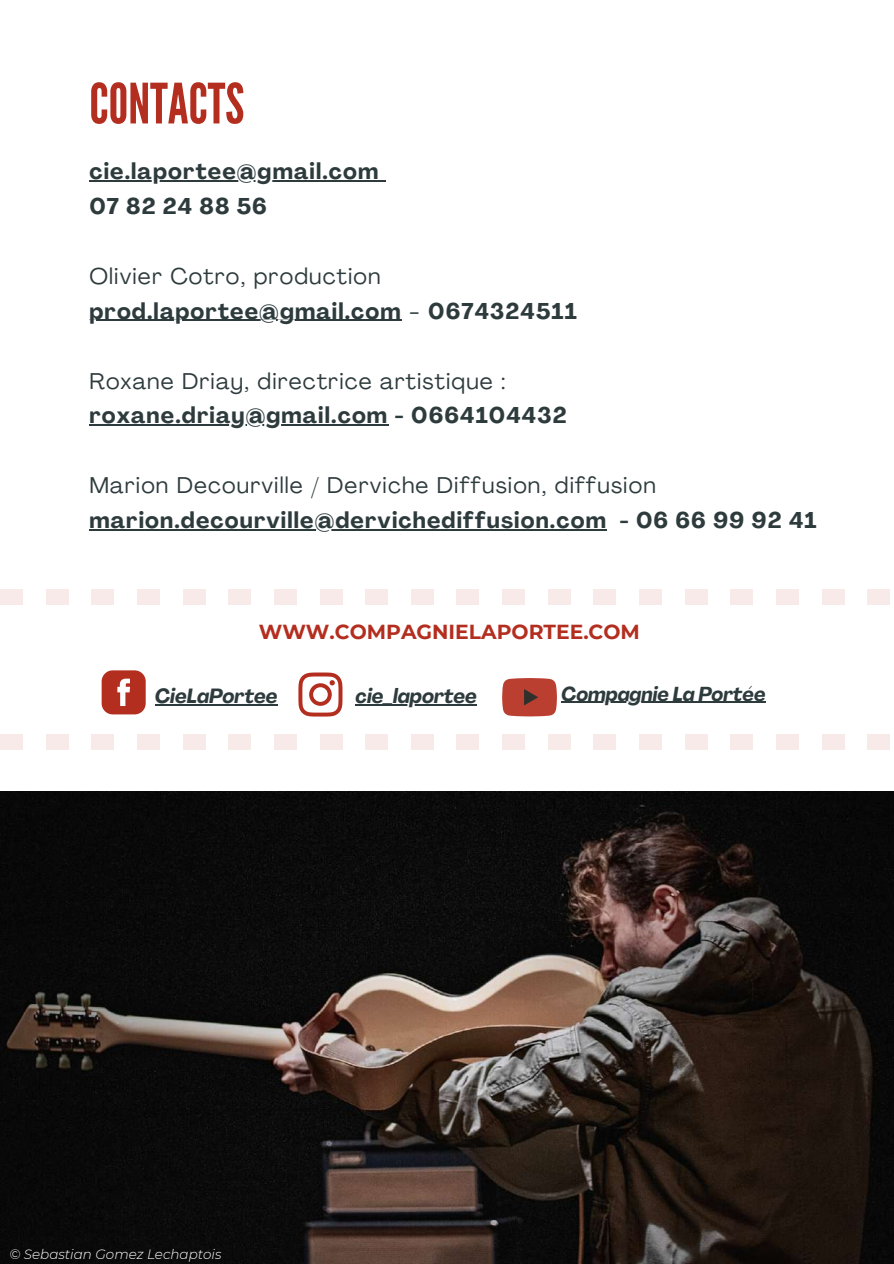
<style>
.page{position:relative;width:894px;height:1264px;background:#fff}
.page>*{position:absolute;margin:0;border:0;box-sizing:border-box;transform-origin:0 0}
.t1{font:55.5px "League Gothic";color:#b42e1f}
.t2{font:700 22.5px/34.8px "Agrandir";letter-spacing:.05em;color:#2e3b3d}
.t3{font:22.5px "Agrandir";letter-spacing:.05em;color:#2e3b3d}
.t4{font:700 20.25px "Montserrat";color:#b42e1f}
.t5{font:italic 700 20.25px "Agrandir";color:#2e3b3d}
.t6{font:italic 700 19.95px "Agrandir";color:#2e3b3d}
.t7{font:italic 300 13.5px "Montserrat";color:#fff}
.s1{font-weight:400}
</style>
<div class="page">
<svg style="left:502px;top:678px;width:54px;height:38px;background:#b5473a"></svg>
<hr style="left:561px;top:701px;width:204px;height:2px;background:#2e3b3d">
<svg style="left:298px;top:672px;width:44px;height:44px"></svg>
<hr style="left:355px;top:704px;width:122px;height:1px;background:#2e3b3d">
<svg style="left:102px;top:670px;width:43px;height:44px;background:#bf4e42"></svg>
<hr style="left:155px;top:704px;width:122px;height:1px;background:#2e3b3d">
<img style="left:0;top:791px;width:893px;height:472px">
<div style="left:867px;top:734px;width:22px;height:15px;background:#f7eae9"></div>
<div style="left:821px;top:734px;width:23px;height:15px;background:#f7eae9"></div>
<div style="left:775px;top:734px;width:23px;height:15px;background:#f7eae9"></div>
<div style="left:684px;top:734px;width:23px;height:15px;background:#f7eae9"></div>
<div style="left:639px;top:734px;width:22px;height:15px;background:#f7eae9"></div>
<div style="left:730px;top:734px;width:23px;height:15px;background:#f7eae9"></div>
<div style="left:593px;top:734px;width:23px;height:15px;background:#f7eae9"></div>
<div style="left:91px;top:734px;width:23px;height:15px;background:#f7eae9"></div>
<div style="left:137px;top:734px;width:23px;height:15px;background:#f7eae9"></div>
<div style="left:183px;top:734px;width:22px;height:15px;background:#f7eae9"></div>
<div style="left:46px;top:734px;width:23px;height:15px;background:#f7eae9"></div>
<div style="left:0;top:734px;width:23px;height:15px;background:#f7eae9"></div>
<div style="left:274px;top:734px;width:23px;height:15px;background:#f7eae9"></div>
<div style="left:411px;top:734px;width:22px;height:15px;background:#f7eae9"></div>
<div style="left:456px;top:734px;width:23px;height:15px;background:#f7eae9"></div>
<div style="left:502px;top:734px;width:23px;height:15px;background:#f7eae9"></div>
<div style="left:319px;top:734px;width:23px;height:15px;background:#f7eae9"></div>
<div style="left:547px;top:734px;width:23px;height:15px;background:#f7eae9"></div>
<div style="left:365px;top:734px;width:23px;height:15px;background:#f7eae9"></div>
<div style="left:228px;top:734px;width:23px;height:15px;background:#f7eae9"></div>
<div style="left:867px;top:589px;width:22px;height:15px;background:#f7eae9"></div>
<div style="left:821px;top:589px;width:23px;height:15px;background:#f7eae9"></div>
<div style="left:775px;top:589px;width:23px;height:15px;background:#f7eae9"></div>
<div style="left:684px;top:589px;width:23px;height:15px;background:#f7eae9"></div>
<div style="left:639px;top:589px;width:22px;height:15px;background:#f7eae9"></div>
<div style="left:730px;top:589px;width:23px;height:15px;background:#f7eae9"></div>
<div style="left:593px;top:589px;width:23px;height:15px;background:#f7eae9"></div>
<div style="left:91px;top:589px;width:23px;height:15px;background:#f7eae9"></div>
<div style="left:137px;top:589px;width:23px;height:15px;background:#f7eae9"></div>
<div style="left:183px;top:589px;width:22px;height:15px;background:#f7eae9"></div>
<div style="left:46px;top:589px;width:23px;height:15px;background:#f7eae9"></div>
<div style="left:0;top:589px;width:23px;height:15px;background:#f7eae9"></div>
<div style="left:274px;top:589px;width:23px;height:15px;background:#f7eae9"></div>
<div style="left:411px;top:589px;width:22px;height:15px;background:#f7eae9"></div>
<div style="left:456px;top:589px;width:23px;height:15px;background:#f7eae9"></div>
<div style="left:502px;top:589px;width:23px;height:15px;background:#f7eae9"></div>
<div style="left:319px;top:589px;width:23px;height:15px;background:#f7eae9"></div>
<div style="left:547px;top:589px;width:23px;height:15px;background:#f7eae9"></div>
<div style="left:365px;top:589px;width:23px;height:15px;background:#f7eae9"></div>
<div style="left:228px;top:589px;width:23px;height:15px;background:#f7eae9"></div>
<hr style="left:89px;top:180px;width:290px;height:1px;background:#2e3b3d">
<hr style="left:89px;top:320px;width:313px;height:1px;background:#2e3b3d">
<hr style="left:89px;top:424px;width:299px;height:1px;background:#2e3b3d">
<hr style="left:89px;top:529px;width:518px;height:1px;background:#2e3b3d">
<h1 class="t1" style="left:89px;top:72px;width:156px">CONTACTS</h1>
<p class="t2" style="left:89px;top:156px;width:290px">cie.laportee@gmail.com<br>07 82 24 88 56</p>
<p class="t2" style="left:89px;top:261px;width:488px"><span class="s1">Olivier Cotro, production </span>prod.laportee@gmail.com <span class="s1">-</span> 0674324511</p>
<p class="t3" style="left:89px;top:371px;width:417px">Roxane Driay, directrice artistique :</p>
<p class="t2" style="left:89px;top:400px;width:478px">roxane.driay@gmail.com - 0664104432</p>
<p class="t3" style="left:89px;top:476px;width:567px">Marion Decourville / Derviche Diffusion, diffusion</p>
<p class="t2" style="left:89px;top:505px;width:728px">marion.decourville@dervichediffusion.com - 06 66 99 92 41</p>
<p class="t4" style="left:259px;top:619px;width:382px">WWW.COMPAGNIELAPORTEE.COM</p>
<p class="t5" style="left:155px;top:687px;width:124px">CieLaPortee</p>
<p class="t5" style="left:355px;top:687px;width:123px">cie_laportee</p>
<p class="t6" style="left:561px;top:685px;width:206px">Compagnie La Portée</p>
<p class="t7" style="left:9px;top:1246px;width:214px">© Sebastian Gomez Lechaptois</p>
</div>
